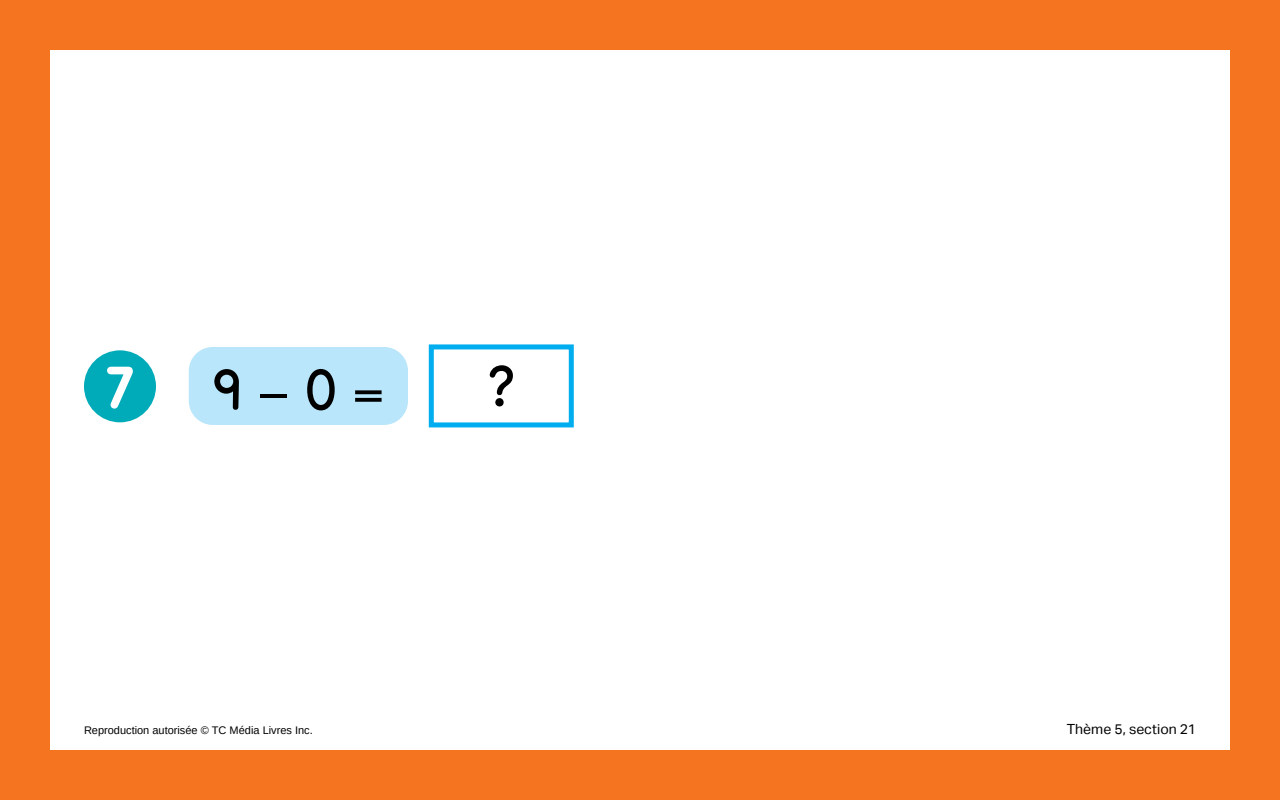
<style>
.page{position:relative;width:1280px;height:800px;background:#fff}
.page>*{position:absolute;margin:0;border:0;box-sizing:border-box;transform-origin:0 0}
.t1{font:700 60px "Report Rg";color:#fff}
.t2{font:57px "Report Sb";color:#000}
.t3{font:14px "Aktiv Grotesk";color:#000}
.t4{font:11px "Arimo";color:#000}
</style>
<div class="page">
<div style="left:0;top:0;width:1280px;height:800px;border:50px solid #f47420"></div>
<div style="left:84px;top:350px;width:72px;height:72px;background:#00abb9;border-radius:50%"></div>
<div style="left:429px;top:344px;width:145px;height:83px;border:5px solid #00aeef"></div>
<div style="left:189px;top:347px;width:219px;height:78px;background:#b9e6fa;border-radius:24px"></div>
<h1 class="t1" style="left:106px;top:352px;width:29px">7</h1>
<h2 class="t2" style="left:213px;top:356px;width:125px">9 − 0</h2>
<h2 class="t2" style="left:489px;top:353px;width:27px">?</h2>
<p class="t4" style="left:84px;top:723px;width:230px">Reproduction autorisée © TC Média Livres Inc.</p>
<p class="t3" style="left:1067px;top:721px;width:131px">Thème 5, section 21</p>
</div>
